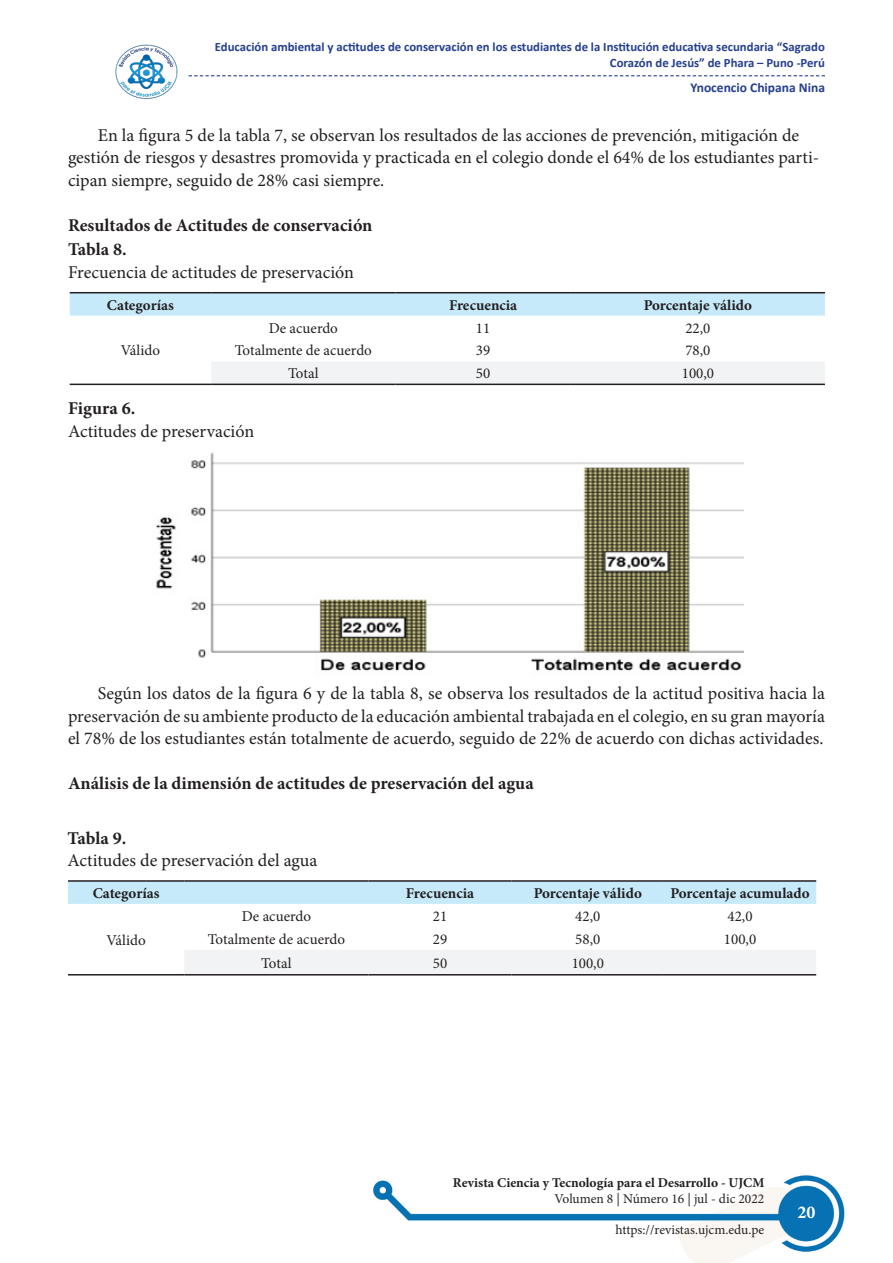
<style>
.page{position:relative;width:893px;height:1263px;background:#fff}
.page>*{position:absolute;margin:0;border:0;box-sizing:border-box;transform-origin:0 0}
.t1{font:18px/22.5px "Minion Pro";color:#231f20}
.t2{font:700 18px "Minion Pro";color:#231f20}
.t3{font:700 18px "Minion Pro";color:#fff}
.t4{font:15px "Minion Pro";color:#231f20}
.t5{font:700 15px "Minion Pro";color:#231f20}
.t6{font:13.5px "Minion Pro";color:#231f20}
.t7{font:700 13.5px "Minion Pro";color:#231f20}
.t8{font:700 13.5px "Calibri";color:#253f8e}
.t9{font:700 12.75px/16.5px "Calibri";color:#253f8e;text-align:right}
</style>
<div class="page">
<img style="left:68px;top:75px;width:777px;height:1188px">
<svg style="left:189px;top:75px;width:636px;height:1px"></svg>
<img style="left:113px;top:44px;width:66px;height:57px">
<svg style="left:70px;top:293px;width:755px;height:23px"></svg>
<div style="left:211px;top:361px;width:614px;height:23px;background:#f2f3f4"></div>
<hr style="left:70px;top:292px;width:141px;height:1px;background:#231f20">
<hr style="left:211px;top:292px;width:184px;height:1px;background:#231f20">
<hr style="left:395px;top:292px;width:176px;height:1px;background:#231f20">
<hr style="left:571px;top:292px;width:254px;height:1px;background:#231f20">
<hr style="left:70px;top:384px;width:141px;height:1px;background:#231f20">
<hr style="left:211px;top:384px;width:184px;height:1px;background:#231f20">
<hr style="left:395px;top:384px;width:176px;height:1px;background:#231f20">
<hr style="left:571px;top:384px;width:254px;height:1px;background:#231f20">
<img style="left:153px;top:451px;width:590px;height:226px">
<div style="left:68px;top:882px;width:748px;height:22px;background:#c6eafa"></div>
<div style="left:184px;top:950px;width:632px;height:24px;background:#f2f3f4"></div>
<hr style="left:68px;top:880px;width:116px;height:2px;background:#231f20">
<hr style="left:184px;top:880px;width:185px;height:2px;background:#231f20">
<hr style="left:369px;top:880px;width:143px;height:2px;background:#231f20">
<hr style="left:512px;top:880px;width:152px;height:2px;background:#231f20">
<hr style="left:664px;top:880px;width:152px;height:2px;background:#231f20">
<hr style="left:68px;top:974px;width:116px;height:1px;background:#231f20">
<hr style="left:184px;top:974px;width:185px;height:1px;background:#231f20">
<hr style="left:369px;top:974px;width:143px;height:1px;background:#231f20">
<hr style="left:512px;top:974px;width:152px;height:1px;background:#231f20">
<hr style="left:664px;top:974px;width:152px;height:1px;background:#231f20">
<p class="t9" style="left:215px;top:38px;width:612px">Educación ambiental y actitudes de conservación en los estudiantes de la Institución educativa secundaria “Sagrado<br>Corazón de Jesús” de Phara – Puno -Perú</p>
<p class="t8" style="left:690px;top:78px;width:136px">Ynocencio Chipana Nina</p>
<p class="t1" style="left:68px;top:124px;width:753px;text-indent:30px">En la figura 5 de la tabla 7, se observan los resultados de las acciones de prevención, mitigación de gestión de riesgos y desastres promovida y practicada en el colegio donde el 64% de los estudiantes parti&shy;cipan siempre, seguido de 28% casi siempre.</p>
<p class="t2" style="left:68px;top:212px;width:306px">Resultados de Actitudes de conservación</p>
<p class="t2" style="left:68px;top:237px;width:60px">Tabla 8.</p>
<p class="t1" style="left:68px;top:261px;width:288px">Frecuencia de actitudes de preservación</p>
<p class="t5" style="left:107px;top:294px;width:68px">Categorías</p>
<p class="t5" style="left:449px;top:294px;width:70px">Frecuencia</p>
<p class="t5" style="left:644px;top:294px;width:110px">Porcentaje válido</p>
<p class="t4" style="left:121px;top:341px;width:41px">Válido</p>
<p class="t4" style="left:269px;top:318px;width:71px">De acuerdo</p>
<p class="t4" style="left:476px;top:318px;width:16px">11</p>
<p class="t4" style="left:685px;top:318px;width:27px">22,0</p>
<p class="t4" style="left:235px;top:341px;width:139px">Totalmente de acuerdo</p>
<p class="t4" style="left:476px;top:341px;width:16px">39</p>
<p class="t4" style="left:685px;top:341px;width:27px">78,0</p>
<p class="t4" style="left:288px;top:363px;width:32px">Total</p>
<p class="t4" style="left:476px;top:363px;width:16px">50</p>
<p class="t4" style="left:682px;top:363px;width:34px">100,0</p>
<p class="t2" style="left:68px;top:396px;width:69px">Figura 6.</p>
<p class="t1" style="left:68px;top:420px;width:188px">Actitudes de preservación</p>
<p class="t1" style="left:68px;top:682px;width:758px;text-align:justify;text-indent:30px">Según los datos de la figura 6 y de la tabla 8, se observa los resultados de la actitud positiva hacia la preservación de su ambiente producto de la educación ambiental trabajada en el colegio, en su gran mayoría el 78% de los estudiantes están totalmente de acuerdo, seguido de 22% de acuerdo con dichas actividades.</p>
<p class="t2" style="left:68px;top:771px;width:467px">Análisis de la dimensión de actitudes de preservación del agua</p>
<p class="t2" style="left:68px;top:825px;width:60px">Tabla 9.</p>
<p class="t1" style="left:68px;top:849px;width:251px">Actitudes de preservación del agua</p>
<p class="t5" style="left:93px;top:882px;width:68px">Categorías</p>
<p class="t5" style="left:406px;top:882px;width:70px">Frecuencia</p>
<p class="t5" style="left:534px;top:882px;width:110px">Porcentaje válido</p>
<p class="t5" style="left:670px;top:882px;width:141px">Porcentaje acumulado</p>
<p class="t4" style="left:107px;top:930px;width:41px">Válido</p>
<p class="t4" style="left:242px;top:906px;width:71px">De acuerdo</p>
<p class="t4" style="left:433px;top:906px;width:16px">21</p>
<p class="t4" style="left:575px;top:906px;width:27px">42,0</p>
<p class="t4" style="left:728px;top:906px;width:27px">42,0</p>
<p class="t4" style="left:208px;top:929px;width:139px">Totalmente de acuerdo</p>
<p class="t4" style="left:433px;top:929px;width:16px">29</p>
<p class="t4" style="left:575px;top:929px;width:27px">58,0</p>
<p class="t4" style="left:724px;top:929px;width:34px">100,0</p>
<p class="t4" style="left:261px;top:953px;width:32px">Total</p>
<p class="t4" style="left:433px;top:953px;width:16px">50</p>
<p class="t4" style="left:572px;top:953px;width:34px">100,0</p>
<p class="t7" style="left:453px;top:1173px;width:313px">Revista Ciencia y Tecnología para el Desarrollo - UJCM</p>
<p class="t6" style="left:554px;top:1189px;width:211px">Volumen 8 | Número 16 | jul - dic 2022</p>
<p class="t6" style="left:616px;top:1220px;width:150px">https://revistas.ujcm.edu.pe</p>
<p class="t3" style="left:797px;top:1199px;width:19px">20</p>
</div>
